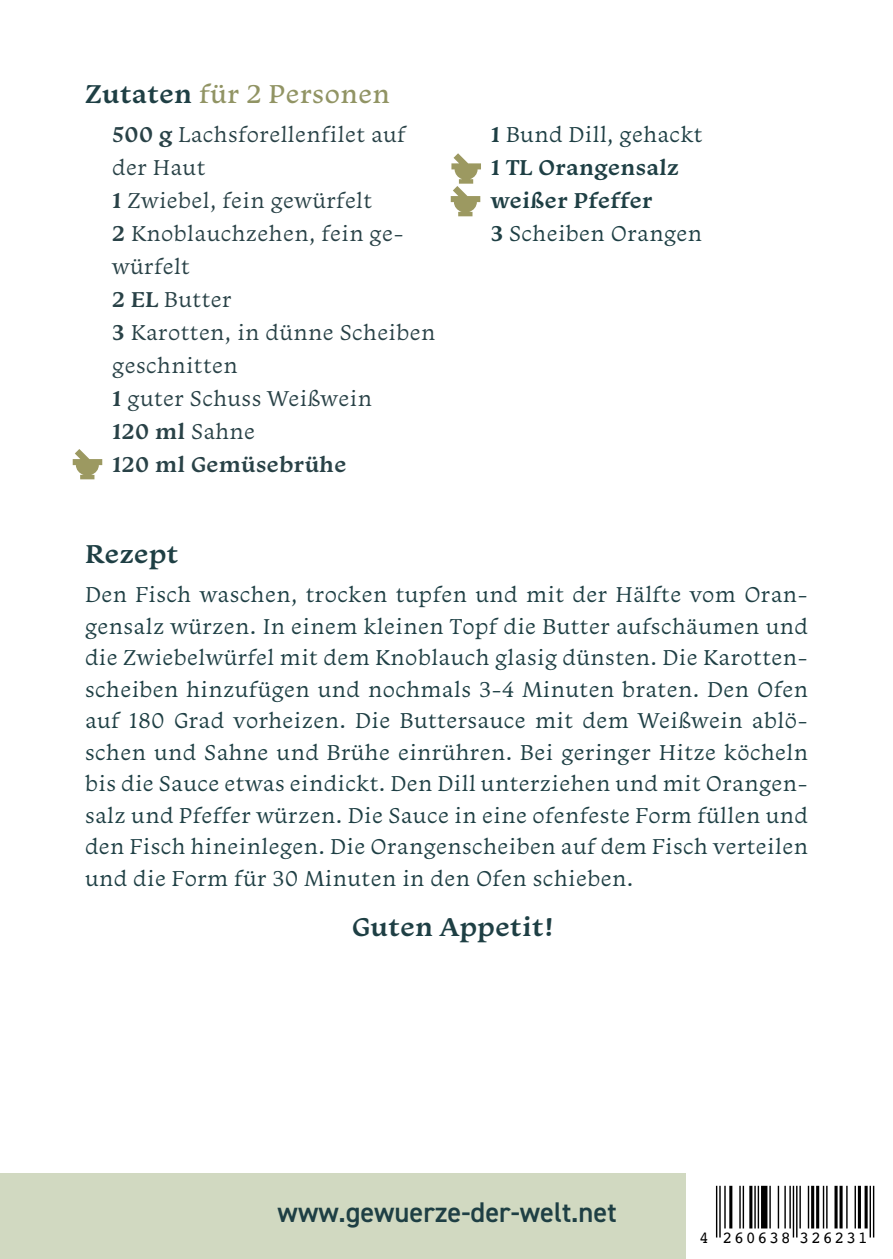
<style>
.page{position:relative;width:893px;height:1259px;background:#fff}
.page>*{position:absolute;margin:0;border:0;box-sizing:border-box;transform-origin:0 0}
.t1{font:600 28.5px "DIN2014";color:#1e3f44}
.t2{font:27px "Monarcha";letter-spacing:.02em;color:#919464}
.t3{font:600 27px "Monarcha";letter-spacing:.02em;color:#1e3f44}
.t4{font:22.5px/31.5px "Monarcha";letter-spacing:.02em;color:#1e3f44;text-align:justify}
.t5{font:22.5px/33px "Monarcha";letter-spacing:.02em;color:#294247}
.t6{font:600 22.5px "Monarcha";letter-spacing:.02em;color:#1e3f44}
.t7{font:600 22.5px "Monarcha";letter-spacing:.02em;color:#294247}
.t8{font:16.8px "Calibri";letter-spacing:.1em;color:#000}
.s1{font-weight:600;color:#1e3f44}
.s2{font-weight:600}
.s3{font-weight:400}
</style>
<div class="page">
<div style="left:0;top:1174px;width:685px;height:85px;background:#d1d9c1"></div>
<hr style="left:716px;top:1185px;width:1px;height:52px;background:#000">
<hr style="left:719px;top:1185px;width:2px;height:52px;background:#000">
<hr style="left:724px;top:1185px;width:2px;height:43px;background:#000">
<hr style="left:729px;top:1185px;width:3px;height:43px;background:#000">
<hr style="left:739px;top:1185px;width:2px;height:43px;background:#000">
<hr style="left:743px;top:1185px;width:1px;height:43px;background:#000">
<hr style="left:749px;top:1185px;width:3px;height:43px;background:#000">
<hr style="left:754px;top:1185px;width:2px;height:43px;background:#000">
<hr style="left:758px;top:1185px;width:1px;height:43px;background:#000">
<div style="left:761px;top:1185px;width:6px;height:43px;background:#000"></div>
<hr style="left:769px;top:1185px;width:2px;height:43px;background:#000">
<hr style="left:778px;top:1185px;width:1px;height:43px;background:#000">
<hr style="left:784px;top:1185px;width:2px;height:43px;background:#000">
<hr style="left:789px;top:1185px;width:2px;height:43px;background:#000">
<hr style="left:793px;top:1185px;width:1px;height:52px;background:#000">
<hr style="left:796px;top:1185px;width:1px;height:52px;background:#000">
<hr style="left:799px;top:1185px;width:2px;height:43px;background:#000">
<hr style="left:808px;top:1185px;width:1px;height:43px;background:#000">
<hr style="left:811px;top:1185px;width:3px;height:43px;background:#000">
<hr style="left:816px;top:1185px;width:3px;height:43px;background:#000">
<hr style="left:823px;top:1185px;width:1px;height:43px;background:#000">
<hr style="left:826px;top:1185px;width:2px;height:43px;background:#000">
<svg style="left:834px;top:1185px;width:4px;height:43px"></svg>
<svg style="left:839px;top:1185px;width:4px;height:43px"></svg>
<hr style="left:846px;top:1185px;width:2px;height:43px;background:#000">
<hr style="left:854px;top:1185px;width:2px;height:43px;background:#000">
<hr style="left:858px;top:1185px;width:3px;height:43px;background:#000">
<svg style="left:864px;top:1185px;width:4px;height:43px"></svg>
<hr style="left:869px;top:1185px;width:2px;height:52px;background:#000">
<hr style="left:873px;top:1185px;width:1px;height:52px;background:#000">
<svg style="left:73px;top:449px;width:29px;height:30px"></svg>
<svg style="left:451px;top:153px;width:30px;height:63px"></svg>
<p class="t2" style="left:85px;top:76px;width:306px"><span class="s1">Zutaten</span> für 2 Personen</p>
<p class="t5" style="left:112px;top:118px;width:295px"><span class="s2">500 g</span> Lachsforellenfilet auf der Haut</p>
<p class="t5" style="left:112px;top:184px;width:261px"><span class="s2">1</span> Zwiebel, fein gewürfelt</p>
<p class="t5" style="left:112px;top:217px;width:293px"><span class="s2">2</span> Knoblauchzehen, fein ge&shy;würfelt</p>
<p class="t5" style="left:112px;top:283px;width:121px"><span class="s2">2 EL</span> Butter</p>
<p class="t5" style="left:112px;top:316px;width:325px"><span class="s2">3</span> Karotten, in dünne Scheiben geschnitten</p>
<p class="t5" style="left:112px;top:382px;width:261px"><span class="s2">1</span> guter Schuss Weißwein</p>
<p class="t7" style="left:112px;top:417px;width:144px">120 ml <span class="s3">Sahne</span></p>
<p class="t7" style="left:112px;top:450px;width:235px">120 ml Gemüsebrühe</p>
<p class="t4" style="left:491px;top:118px;width:213px"><span class="s2">1</span> Bund Dill, gehackt</p>
<p class="t6" style="left:491px;top:153px;width:190px">1 TL Orangensalz</p>
<p class="t6" style="left:491px;top:186px;width:163px">weißer Pfeffer</p>
<p class="t4" style="left:491px;top:217px;width:213px"><span class="s2">3</span> Scheiben Orangen</p>
<p class="t3" style="left:85px;top:536px;width:95px">Rezept</p>
<p class="t4" style="left:85px;top:578px;width:724px">Den Fisch waschen, trocken tupfen und mit der Hälfte vom Oran&shy;gensalz würzen. In einem kleinen Topf die Butter aufschäumen und die Zwiebelwürfel mit dem Knoblauch glasig dünsten. Die Karotten&shy;scheiben hinzufügen und nochmals 3-4 Minuten braten. Den Ofen auf 180 Grad vorheizen. Die Buttersauce mit dem Weißwein ablö&shy;schen und Sahne und Brühe einrühren. Bei geringer Hitze köcheln bis die Sauce etwas eindickt. Den Dill unterziehen und mit Orangen&shy;salz und Pfeffer würzen. Die Sauce in eine ofenfeste Form füllen und den Fisch hineinlegen. Die Orangenscheiben auf dem Fisch verteilen und die Form für 30 Minuten in den Ofen schieben.</p>
<p class="t3" style="left:352px;top:909px;width:203px">Guten Appetit!</p>
<p class="t1" style="left:277px;top:1193px;width:341px">www.gewuerze-der-welt.net</p>
<p class="t8" style="left:699px;top:1224px;width:170px">4 260638 326231</p>
</div>
